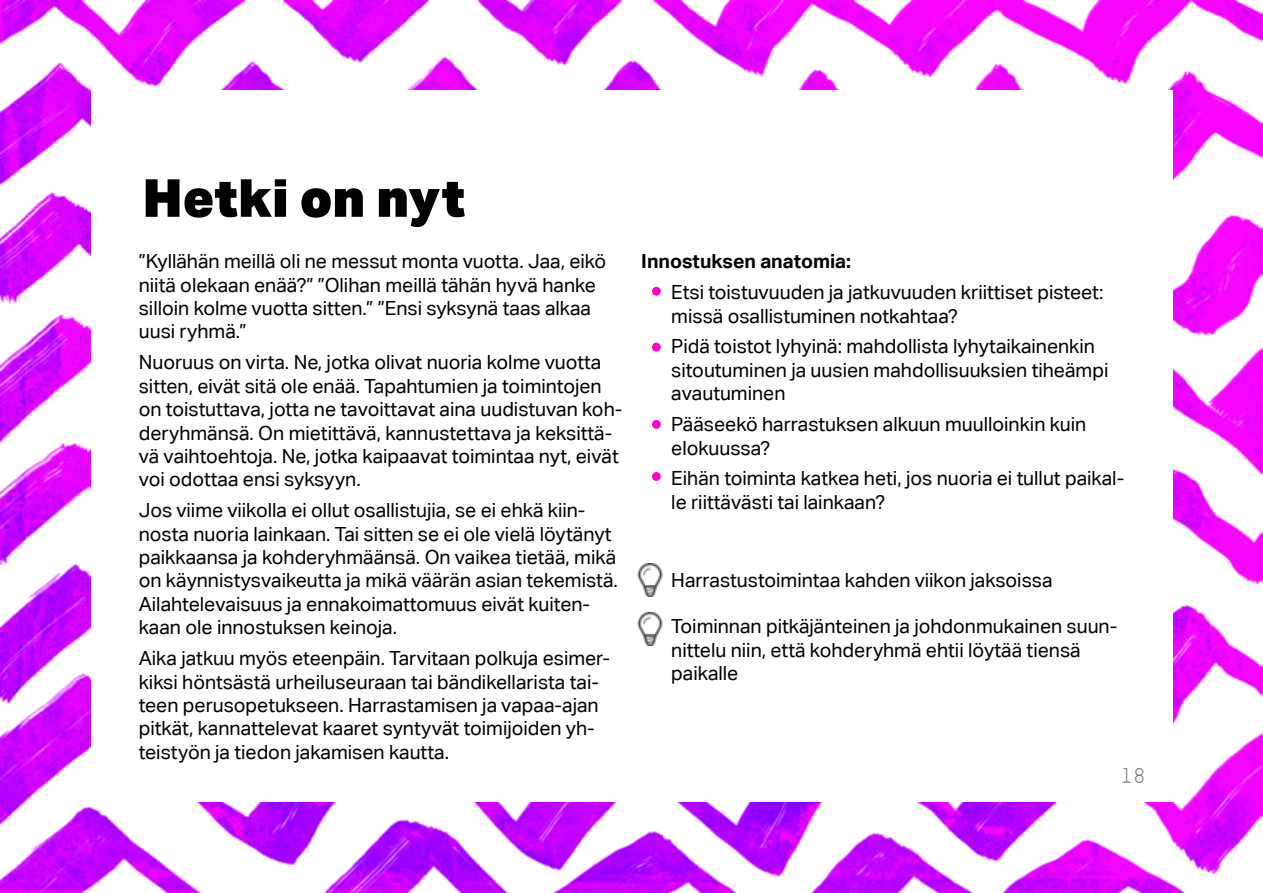
<style>
.page{position:relative;width:1263px;height:893px;background:#fff}
.page>*{position:absolute;margin:0;border:0;box-sizing:border-box;transform-origin:0 0}
.t1{font:900 52.5px "Aktiv Grotesk";color:#000}
.t2{font:21px "TSTAR Mono Round";color:#757575}
.t3{font:19.5px/23.4px "Aktiv Grotesk";color:#000}
.t4{font:700 19.5px "Aktiv Grotesk";color:#000}
</style>
<div class="page">
<img style="left:0;top:0;width:1263px;height:893px">
<div style="left:91px;top:91px;width:1081px;height:711px;background:#fff"></div>
<div style="left:652px;top:287px;width:9px;height:9px;background:#ff00cb;border-radius:50%"></div>
<div style="left:652px;top:343px;width:9px;height:9px;background:#ff00cb;border-radius:50%"></div>
<div style="left:652px;top:420px;width:9px;height:9px;background:#ff00cb;border-radius:50%"></div>
<img style="left:637px;top:613px;width:26px;height:33px">
<img style="left:637px;top:564px;width:26px;height:33px">
<div style="left:652px;top:472px;width:9px;height:9px;background:#ff00cb;border-radius:50%"></div>
<h1 class="t1" style="left:142px;top:164px;width:324px">Hetki on nyt</h1>
<p class="t3" style="left:139px;top:249px;width:469px">”Kyllähän meillä oli ne messut monta vuotta. Jaa, eikö niitä olekaan enää?” ”Olihan meillä tähän hyvä hanke silloin kolme vuotta sitten.” ”Ensi syksynä taas alkaa uusi ryhmä.”</p>
<p class="t3" style="left:139px;top:351px;width:485px">Nuoruus on virta. Ne, jotka olivat nuoria kolme vuotta sitten, eivät sitä ole enää. Tapahtumien ja toimintojen on toistuttava, jotta ne tavoittavat aina uudistuvan koh&shy;deryhmänsä. On mietittävä, kannustettava ja keksittä&shy;vä vaihtoehtoja. Ne, jotka kaipaavat toimintaa nyt, eivät voi odottaa ensi syksyyn.</p>
<p class="t3" style="left:139px;top:498px;width:481px">Jos viime viikolla ei ollut osallistujia, se ei ehkä kiin&shy;nosta nuoria lainkaan. Tai sitten se ei ole vielä löytänyt paikkaansa ja kohderyhmäänsä. On vaikea tietää, mikä on käynnistysvaikeutta ja mikä väärän asian tekemistä.<br>Ailahtelevaisuus ja ennakoimattomuus eivät kuiten&shy;kaan ole innostuksen keinoja.</p>
<p class="t3" style="left:139px;top:646px;width:473px">Aika jatkuu myös eteenpäin. Tarvitaan polkuja esimer&shy;kiksi höntsästä urheiluseuraan tai bändikellarista tai&shy;teen perusopetukseen. Harrastamisen ja vapaa-ajan pitkät, kannattelevat kaaret syntyvät toimijoiden yh&shy;teistyön ja tiedon jakamisen kautta.</p>
<p class="t4" style="left:641px;top:249px;width:211px">Innostuksen anatomia:</p>
<p class="t3" style="left:671px;top:280px;width:434px">Etsi toistuvuuden ja jatkuvuuden kriittiset pisteet: missä osallistuminen notkahtaa?</p>
<p class="t3" style="left:671px;top:335px;width:439px">Pidä toistot lyhyinä: mahdollista lyhytaikainenkin sitoutuminen ja uusien mahdollisuuksien tiheämpi avautuminen</p>
<p class="t3" style="left:671px;top:412px;width:416px">Pääseekö harrastuksen alkuun muulloinkin kuin elokuussa?</p>
<p class="t3" style="left:671px;top:467px;width:454px">Eihän toiminta katkea heti, jos nuoria ei tullut paikal&shy;le riittävästi tai lainkaan?</p>
<p class="t3" style="left:671px;top:568px;width:383px">Harrastustoimintaa kahden viikon jaksoissa</p>
<p class="t3" style="left:671px;top:615px;width:448px">Toiminnan pitkäjänteinen ja johdonmukainen suun&shy;nittelu niin, että kohderyhmä ehtii löytää tiensä paikalle</p>
<p class="t2" style="left:1120px;top:763px;width:27px">18</p>
</div>
